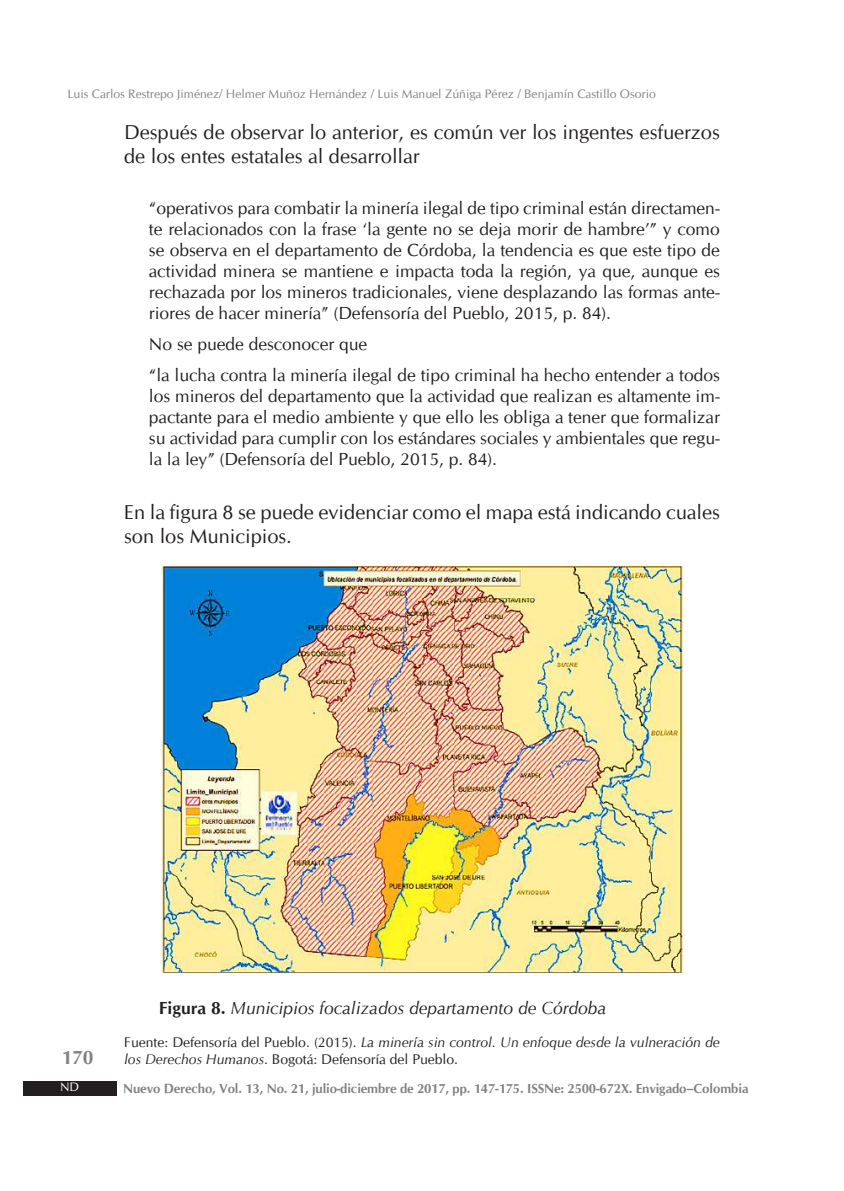
<style>
.page{position:relative;width:844px;height:1191px;background:#fff}
.page>*{position:absolute;margin:0;border:0;box-sizing:border-box;transform-origin:0 0}
.t1{font:20.12px/24.2px "CG Omega";color:#231f20}
.t2{font:700 19.25px "CG Omega";color:#808285}
.t3{font:17.5px/21px "CG Omega";color:#231f20;text-align:justify}
.t4{font:italic 17.5px "CG Omega";color:#231f20}
.t5{font:italic 14px/16.8px "CG Omega";color:#231f20}
.t6{font:700 13.12px "CG Omega";letter-spacing:-.01em;color:#808285}
.t7{font:12.25px "CG Omega";color:#808285}
.t8{font:12.25px "CG Omega";color:#fff}
.s1{font-weight:700;font-style:normal}
.s2{font-style:normal}
</style>
<div class="page">
<div style="left:23px;top:1080px;width:94px;height:15px;background:#231f20"></div>
<img style="left:161px;top:567px;width:521px;height:405px">
<p class="t7" style="left:67px;top:87px;width:589px">Luis Carlos Restrepo Jiménez/ Helmer Muñoz Hernández / Luis Manuel Zúñiga Pérez / Benjamín Castillo Osorio</p>
<p class="t1" style="left:124px;top:120px;width:597px">Después de observar lo anterior, es común ver los ingentes esfuerzos de los entes estatales al desarrollar</p>
<p class="t3" style="left:149px;top:198px;width:572px">“operativos para combatir la minería ilegal de tipo criminal están directamen&shy;te relacionados con la frase ‘la gente no se deja morir de hambre’” y como se observa en el departamento de Córdoba, la tendencia es que este tipo de actividad minera se mantiene e impacta toda la región, ya que, aunque es rechazada por los mineros tradicionales, viene desplazando las formas ante&shy;riores de hacer minería” (Defensoría del Pueblo, 2015, p. 84).</p>
<p class="t3" style="left:149px;top:329px;width:572px;line-height:31px">No se puede desconocer que<br>“la lucha contra la minería ilegal de tipo criminal ha hecho entender a todos</p>
<p class="t3" style="left:149px;top:385px;width:572px">los mineros del departamento que la actividad que realizan es altamente im&shy;pactante para el medio ambiente y que ello les obliga a tener que formalizar su actividad para cumplir con los estándares sociales y ambientales que regu&shy;la la ley” (Defensoría del Pueblo, 2015, p. 84).</p>
<p class="t1" style="left:124px;top:500px;width:597px">En la figura 8 se puede evidenciar como el mapa está indicando cuales son los Municipios.</p>
<p class="t2" style="left:61px;top:1045px;width:33px">170</p>
<p class="t8" style="left:60px;top:1079px;width:20px">ND</p>
<p class="t4" style="left:159px;top:996px;width:449px"><span class="s1">Figura 8.</span> Municipios focalizados departamento de Córdoba</p>
<p class="t5" style="left:124px;top:1034px;width:597px"><span class="s2">Fuente: Defensoría del Pueblo. (2015).</span> La minería sin control. Un enfoque desde la vulneración de los Derechos Humanos<span class="s2">. Bogotá: Defensoría del Pueblo.</span></p>
<p class="t6" style="left:123px;top:1079px;width:627px">Nuevo Derecho, Vol. 13, No. 21, julio-diciembre de 2017, pp. 147-175. ISSNe: 2500-672X. Envigado–Colombia</p>
</div>
